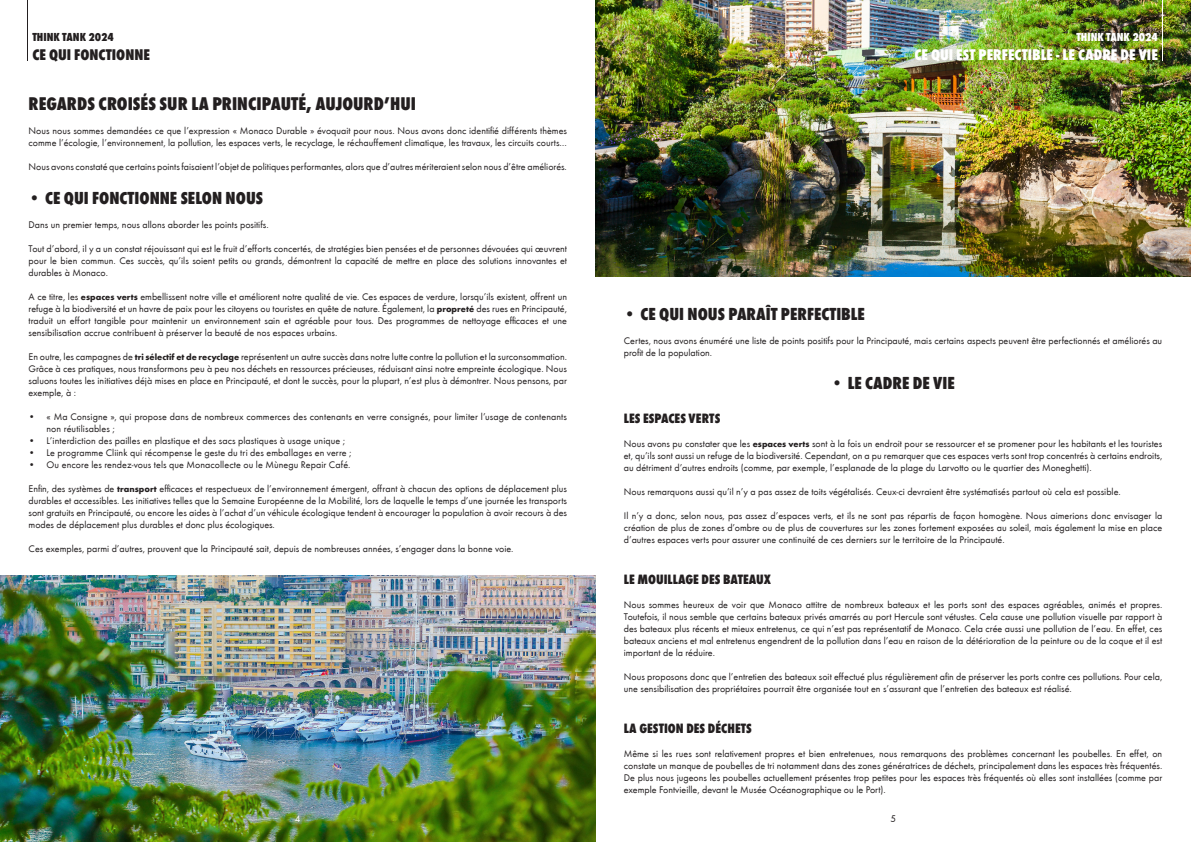
<style>
.page{position:relative;width:1191px;height:842px;background:#fff}
.page>*{position:absolute;margin:0;border:0;box-sizing:border-box;transform-origin:0 0}
.pagina{font:800 19px "Futura Round Cond";color:#231f20}
.pagina-2{font:800 18px "Futura Round Cond";color:#231f20}
.pagina-3{font:800 16px "Futura Round Cond";color:#fff}
.pagina-4{font:800 16px "Futura Round Cond";color:#231f20}
.pagina-5{font:800 14px "Futura Round Cond";color:#231f20}
.pagina-6{font:800 12px "Futura Round Cond";color:#231f20}
.pagina-7{font:800 12px "Futura Round Cond";color:#fff}
.pagina-8{font:10px/12px "Futura Round";color:#231f20;text-align:justify}
.t1{font:10px "Futura Round";color:#fff}
.s1{font-family:"Futura Round";font-weight:400}
.s2{font-weight:700;font-size:9px}
</style>
<div class="page">
<img style="left:0;top:576px;width:595px;height:266px">
<img style="left:595px;top:0;width:596px;height:277px">
<hr style="left:28px;top:0;width:1px;height:60px;background:#231f20">
<hr style="left:1162px;top:0;width:1px;height:60px;background:#fff">
<p class="pagina-6" style="left:32px;top:29px;width:83px">THINK TANK 2024</p>
<p class="pagina-4" style="left:32px;top:44px;width:119px">CE QUI FONCTIONNE</p>
<p class="pagina" style="left:29px;top:90px;width:389px">REGARDS CROISÉS SUR LA PRINCIPAUTÉ, AUJOURD’HUI</p>
<p class="pagina-8" style="left:29px;top:124px;width:540px">Nous nous sommes demandées ce que l’expression « Monaco Durable » évoquait pour nous. Nous avons donc identifié différents thèmes comme l’écologie, l’environnement, la pollution, les espaces verts, le recyclage, le réchauffement climatique, les travaux, les circuits courts…</p>
<p class="pagina-8" style="left:29px;top:160px;width:540px">Nous avons constaté que certains points faisaient l’objet de politiques performantes, alors que d’autres mériteraient selon nous d’être améliorés.</p>
<p class="pagina-2" style="left:29px;top:185px;width:236px"><span class="s1">•</span> CE QUI FONCTIONNE SELON NOUS</p>
<p class="pagina-8" style="left:29px;top:218px;width:241px">Dans un premier temps, nous allons aborder les points positifs.</p>
<p class="pagina-8" style="left:29px;top:242px;width:540px">Tout d’abord, il y a un constat réjouissant qui est le fruit d’efforts concertés, de stratégies bien pensées et de personnes dévouées qui œuvrent pour le bien commun. Ces succès, qu’ils soient petits ou grands, démontrent la capacité de mettre en place des solutions innovantes et durables à Monaco.</p>
<p class="pagina-8" style="left:29px;top:290px;width:540px">A ce titre, les <span class="s2">espaces verts</span> embellissent notre ville et améliorent notre qualité de vie. Ces espaces de verdure, lorsqu’ils existent, offrent un refuge à la biodiversité et un havre de paix pour les citoyens ou touristes en quête de nature. Également, la <span class="s2">propreté</span> des rues en Principauté, traduit un effort tangible pour maintenir un environnement sain et agréable pour tous. Des programmes de nettoyage efficaces et une sensibilisation accrue contribuent à préserver la beauté de nos espaces urbains.</p>
<p class="pagina-8" style="left:29px;top:350px;width:540px">En outre, les campagnes de <span class="s2">tri sélectif et de recyclage</span> représentent un autre succès dans notre lutte contre la pollution et la surconsommation.<br>Grâce à ces pratiques, nous transformons peu à peu nos déchets en ressources précieuses, réduisant ainsi notre empreinte écologique. Nous saluons toutes les initiatives déjà mises en place en Principauté, et dont le succès, pour la plupart, n’est plus à démontrer. Nous pensons, par exemple, à :</p>
<p class="pagina-8" style="left:47px;top:410px;width:522px;text-indent:-18px">• « Ma Consigne », qui propose dans de nombreux commerces des contenants en verre consignés, pour limiter l’usage de contenants non réutilisables ;</p>
<p class="pagina-8" style="left:29px;top:434px;width:318px">• L’interdiction des pailles en plastique et des sacs plastiques à usage unique ;</p>
<p class="pagina-8" style="left:29px;top:446px;width:324px">• Le programme Cliink qui récompense le geste du tri des emballages en verre ;</p>
<p class="pagina-8" style="left:29px;top:458px;width:323px">• Ou encore les rendez-vous tels que Monacollecte ou le Mùnegu Repair Café.</p>
<p class="pagina-8" style="left:29px;top:482px;width:540px">Enfin, des systèmes de <span class="s2">transport</span> efficaces et respectueux de l’environnement émergent, offrant à chacun des options de déplacement plus durables et accessibles. Les initiatives telles que la Semaine Européenne de la Mobilité, lors de laquelle le temps d’une journée les transports sont gratuits en Principauté, ou encore les aides à l’achat d’un véhicule écologique tendent à encourager la population à avoir recours à des modes de déplacement plus durables et donc plus écologiques.</p>
<p class="pagina-8" style="left:29px;top:542px;width:486px">Ces exemples, parmi d’autres, prouvent que la Principauté sait, depuis de nombreuses années, s’engager dans la bonne voie.</p>
<p class="t1" style="left:295px;top:811px;width:7px">4</p>
<p class="pagina-7" style="left:1076px;top:29px;width:83px">THINK TANK 2024</p>
<p class="pagina-3" style="left:914px;top:44px;width:245px">CE QUI EST PERFECTIBLE - LE CADRE DE VIE</p>
<p class="pagina-2" style="left:624px;top:301px;width:242px"><span class="s1">•</span> CE QUI NOUS PARAÎT PERFECTIBLE</p>
<p class="pagina-8" style="left:624px;top:334px;width:540px">Certes, nous avons énuméré une liste de points positifs pour la Principauté, mais certains aspects peuvent être perfectionnés et améliorés au profit de la population.</p>
<p class="pagina-2" style="left:831px;top:371px;width:125px"><span class="s1">•</span> LE CADRE DE VIE</p>
<p class="pagina-5" style="left:624px;top:408px;width:98px">LES ESPACES VERTS</p>
<p class="pagina-8" style="left:624px;top:437px;width:540px">Nous avons pu constater que les <span class="s2">espaces verts</span> sont à la fois un endroit pour se ressourcer et se promener pour les habitants et les touristes et, qu’ils sont aussi un refuge de la biodiversité. Cependant, on a pu remarquer que ces espaces verts sont trop concentrés à certains endroits, au détriment d’autres endroits (comme, par exemple, l’esplanade de la plage du Larvotto ou le quartier des Moneghetti).</p>
<p class="pagina-8" style="left:624px;top:485px;width:498px">Nous remarquons aussi qu’il n’y a pas assez de toits végétalisés. Ceux-ci devraient être systématisés partout où cela est possible.</p>
<p class="pagina-8" style="left:624px;top:509px;width:540px">Il n’y a donc, selon nous, pas assez d’espaces verts, et ils ne sont pas répartis de façon homogène. Nous aimerions donc envisager la création de plus de zones d’ombre ou de plus de couvertures sur les zones fortement exposées au soleil, mais également la mise en place d’autres espaces verts pour assurer une continuité de ces derniers sur le territoire de la Principauté.</p>
<p class="pagina-5" style="left:624px;top:569px;width:149px">LE MOUILLAGE DES BATEAUX</p>
<p class="pagina-8" style="left:624px;top:598px;width:540px">Nous sommes heureux de voir que Monaco attitre de nombreux bateaux et les ports sont des espaces agréables, animés et propres.<br>Toutefois, il nous semble que certains bateaux privés amarrés au port Hercule sont vétustes. Cela cause une pollution visuelle par rapport à des bateaux plus récents et mieux entretenus, ce qui n’est pas représentatif de Monaco. Cela crée aussi une pollution de l’eau. En effet, ces bateaux anciens et mal entretenus engendrent de la pollution dans l’eau en raison de la détérioration de la peinture ou de la coque et il est important de la réduire.</p>
<p class="pagina-8" style="left:624px;top:670px;width:540px">Nous proposons donc que l’entretien des bateaux soit effectué plus régulièrement afin de préserver les ports contre ces pollutions. Pour cela, une sensibilisation des propriétaires pourrait être organisée tout en s’assurant que l’entretien des bateaux est réalisé.</p>
<p class="pagina-5" style="left:624px;top:718px;width:130px">LA GESTION DES DÉCHETS</p>
<p class="pagina-8" style="left:624px;top:746px;width:540px">Même si les rues sont relativement propres et bien entretenues, nous remarquons des problèmes concernant les poubelles. En effet, on constate un manque de poubelles de tri notamment dans des zones génératrices de déchets, principalement dans les espaces très fréquentés.<br>De plus nous jugeons les poubelles actuellement présentes trop petites pour les espaces très fréquentés où elles sont installées (comme par exemple Fontvieille, devant le Musée Océanographique ou le Port).</p>
<p class="pagina-8" style="left:890px;top:812px;width:7px">5</p>
</div>
